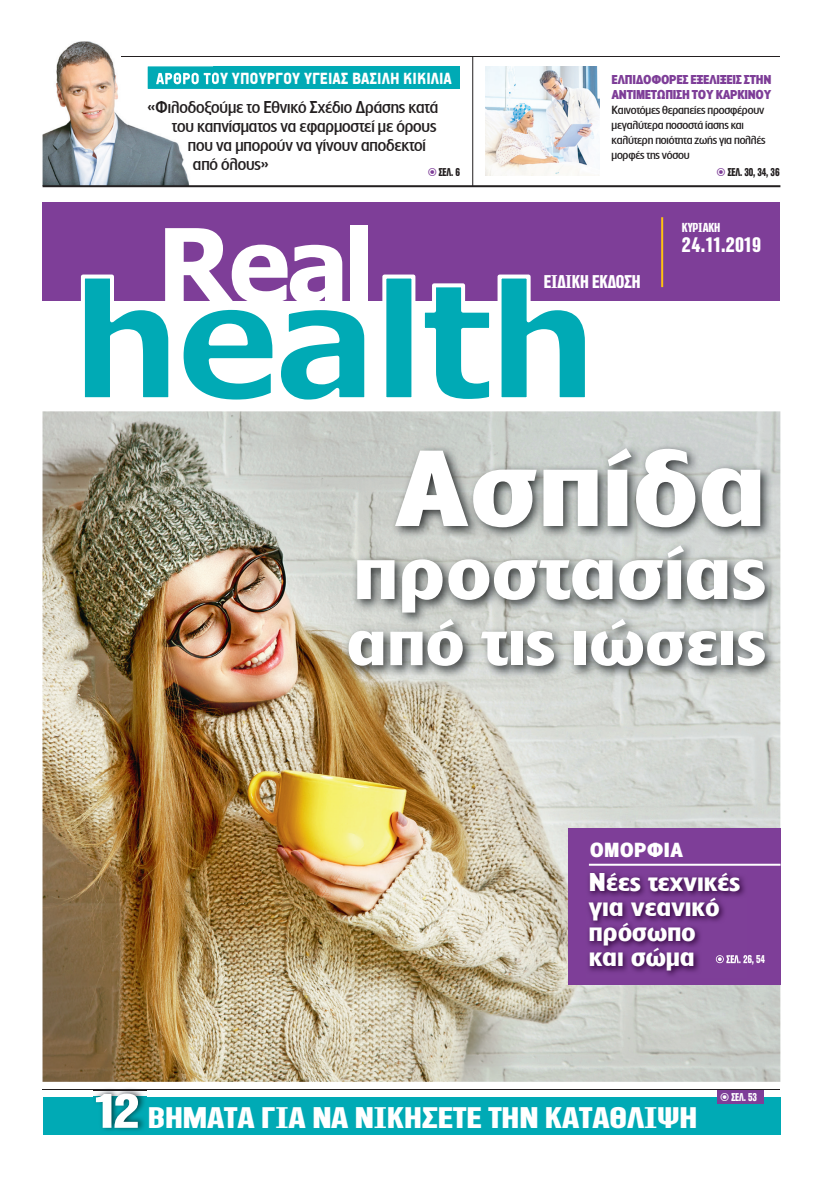
<style>
.page{position:relative;width:823px;height:1191px;background:#fff}
.page>*{position:absolute;margin:0;border:0;box-sizing:border-box;transform-origin:0 0}
.t1{font:700 102.2px "Tahoma";color:#fff}
.t2{font:700 101px "PF Lounge";letter-spacing:.02em;color:#fff;scale:1.15 1}
.t3{font:700 69.7px "PF Lounge";letter-spacing:.015em;color:#fff;scale:1.15 1}
.t4{font:700 60px "PF Lounge";letter-spacing:.015em;color:#fff;scale:1.15 1}
.t5{font:46.1px "PF Diesel Solid";color:#fff;scale:1.26 1}
.t6{font:28px "PF Diesel Solid";color:#fff;scale:1.26 1}
.t7{font:700 24px/25px "PF Lounge";letter-spacing:.01em;color:#fff;scale:1.06 1}
.t8{font:20px "PF Diesel Solid";letter-spacing:.01em;color:#fff}
.t9{font:700 19px "PF Lounge";letter-spacing:.01em;color:#fff;scale:1.06 1}
.t10{font:900 18.2px "PF Handbook Pro";color:#fff;scale:.9 1}
.t11{font:17.4px "PF Diesel Solid";letter-spacing:-.015em;color:#fff}
.t12{font:500 16px "PF Lounge";letter-spacing:-.01em;color:#231f20}
.t13{font:12.2px "PF Diesel Solid";letter-spacing:-.015em;color:#fff}
.t14{font:700 12px/15px "PF Lounge";letter-spacing:-.025em;color:#7e3e98}
.t15{font:900 11.6px "PF Akzidenz Text Cond";letter-spacing:-.02em;color:#231f20;scale:.81 1}
.t16{font:900 11.6px "PF Akzidenz Text Cond";color:#fff;scale:.81 1}
.t17{font:500 11px/15px "PF Lounge";letter-spacing:-.02em;color:#231f20}
</style>
<div class="page">
<div style="left:148px;top:67px;width:312px;height:22px;background:#00aab5"></div>
<img style="left:42px;top:411px;width:737px;height:670px">
<div style="left:42px;top:203px;width:737px;height:98px;background:#7e3e98"></div>
<div style="left:43px;top:1096px;width:737px;height:38px;background:#00aab5"></div>
<svg style="left:80px;top:274px;width:505px;height:126px"></svg>
<hr style="left:121px;top:56px;width:659px;height:1px;background:#231f20">
<img style="left:43px;top:41px;width:170px;height:144px">
<img style="left:148px;top:67px;width:65px;height:22px">
<img style="left:156px;top:73px;width:57px;height:11px">
<img style="left:121px;top:56px;width:92px;height:1px">
<hr style="left:472px;top:57px;width:1px;height:129px;background:#231f20">
<img style="left:485px;top:67px;width:114px;height:109px">
<hr style="left:43px;top:185px;width:737px;height:2px;background:#231f20">
<hr style="left:660px;top:217px;width:2px;height:70px;background:#fec210">
<div style="left:717px;top:1089px;width:46px;height:15px;background:#7e3e98"></div>
<hr style="left:42px;top:1089px;width:738px;height:1px;background:#231f20">
<img style="left:342px;top:443px;width:435px;height:236px">
<div style="left:568px;top:828px;width:212px;height:156px;background:#7e3e98"></div>
<img style="left:588px;top:872px;width:157px;height:104px">
<img style="left:726px;top:955px;width:20px;height:10px">
<hr style="left:588px;top:863px;width:192px;height:2px;background:#fff">
<img style="left:93px;top:1088px;width:53px;height:43px">
<img style="left:93px;top:1089px;width:53px;height:1px">
<svg style="left:715px;top:955px;width:8px;height:8px"></svg>
<p class="t10" style="left:156px;top:68px;width:330px">ΑΡΘΡΟ ΤΟΥ ΥΠΟΥΡΓΟΥ ΥΓΕΙΑΣ BAΣΙΛΗ ΚΙΚΙΛΙΑ</p>
<p class="t12" style="left:148px;top:98px;width:292px">«Φιλοδοξούμε το Εθνικό Σχέδιο ∆ράσης κατά</p>
<p class="t12" style="left:172px;top:117px;width:266px">του καπνίσματος να εφαρμοστεί με όρους</p>
<p class="t12" style="left:188px;top:136px;width:239px">που να μπορούν να γίνουν αποδεκτοί</p>
<p class="t12" style="left:193px;top:155px;width:77px">από όλους»</p>
<p class="t15" style="left:438px;top:165px;width:28px">ΣΕΛ. 6</p>
<p class="t14" style="left:611px;top:72px;width:161px">ΕΛΠΙ∆ΟΦΟΡΕΣ ΕΞΕΛΙΞΕΙΣ ΣΤΗΝ<br>ΑΝΤΙΜΕΤΩΠΙΣΗ ΤΟΥ ΚΑΡΚΙΝΟΥ</p>
<p class="t17" style="left:611px;top:103px;width:155px">Καινοτόμες θεραπείες προσφέρουν μεγαλύτερα ποσοστά ίασης και καλύτερη ποιότητα ζωής για πολλές μορφές της νόσου</p>
<p class="t15" style="left:727px;top:165px;width:65px">ΣΕΛ. 30, 34, 36</p>
<h1 class="t1" style="left:157px;top:193px;width:218px">Real</h1>
<p class="t13" style="left:681px;top:220px;width:40px">ΚΥΡΙΑΚΗ</p>
<p class="t8" style="left:681px;top:233px;width:81px">24.11.2019</p>
<p class="t11" style="left:543px;top:272px;width:98px">ΕΙ∆ΙΚΗ ΕΚ∆ΟΣΗ</p>
<h2 class="t2" style="left:393px;top:430px;width:324px">Ασπίδα</h2>
<h3 class="t3" style="left:354px;top:533px;width:359px">προστασίας</h3>
<h3 class="t4" style="left:347px;top:608px;width:365px">από τις ιώσεις</h3>
<p class="t9" style="left:589px;top:839px;width:90px">ΟΜΟΡΦΙΑ</p>
<h3 class="t7" style="left:588px;top:870px;width:144px">Νέες τεχνικές για νεανικό πρόσωπο<br>και σώμα</h3>
<h3 class="t5" style="left:94px;top:1085px;width:37px">12</h3>
<h3 class="t6" style="left:148px;top:1102px;width:437px">ΒΗΜΑΤΑ ΓΙΑ ΝΑ ΝΙΚΗΣΕΤΕ ΤΗΝ ΚΑΤΑΘΛΙΨΗ</h3>
<p class="t16" style="left:731px;top:1090px;width:33px">ΣΕΛ. 53</p>
</div>
